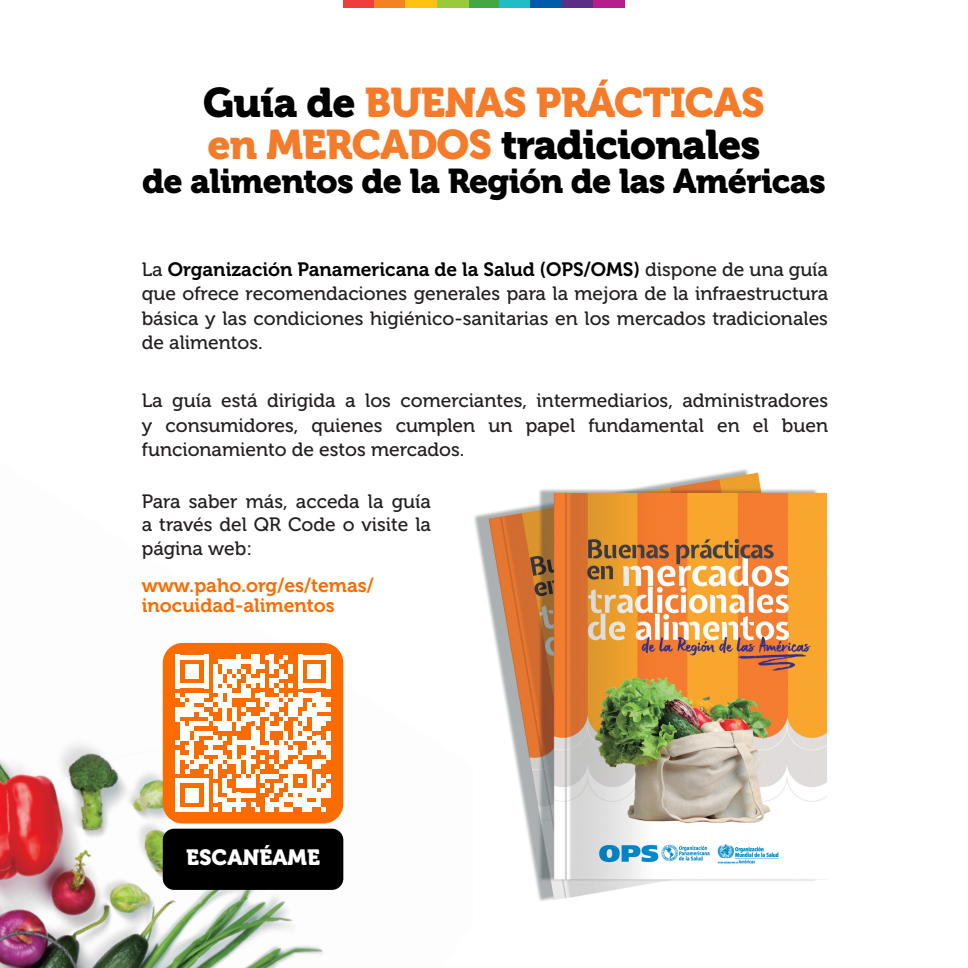
<style>
.page{position:relative;width:968px;height:968px;background:#fff}
.page>*{position:absolute;margin:0;border:0;box-sizing:border-box;transform-origin:0 0}
.t1{font:41.12px "Museo 900";letter-spacing:-.02em;color:#000001}
.t2{font:41.12px "Museo 900";letter-spacing:-.02em;color:#f47b2a}
.t3{font:34.12px "Museo 900";letter-spacing:-.02em;color:#000001}
.t4{font:21.88px "Museo 900";color:#fff}
.t5{font:19.25px/24.5px "Museo 500";color:#231f20;text-align:justify}
.t6{font:19.25px/20.1px "Museo 700";color:#fa6c00}
.s1{color:#000001}
.s2{color:#f47b2a}
.s3{font-family:"Museo 700";color:#000001}
</style>
<div class="page">
<img style="left:0;top:642px;width:344px;height:325px">
<div style="left:343px;top:0;width:31px;height:7px;background:#ee3d3c"></div>
<div style="left:468px;top:0;width:31px;height:7px;background:#43a842"></div>
<div style="left:436px;top:0;width:32px;height:7px;background:#99ca3b"></div>
<div style="left:562px;top:0;width:31px;height:7px;background:#5d2e86"></div>
<div style="left:593px;top:0;width:32px;height:7px;background:#b41e8d"></div>
<div style="left:374px;top:0;width:32px;height:7px;background:#f58220"></div>
<div style="left:499px;top:0;width:32px;height:7px;background:#21bdc6"></div>
<div style="left:405px;top:0;width:31px;height:7px;background:#fec210"></div>
<div style="left:530px;top:0;width:32px;height:7px;background:#015aaa"></div>
<img style="left:474px;top:469px;width:354px;height:432px">
<div style="left:163px;top:643px;width:180px;height:180px;background:#fa6c00;border-radius:20px"></div>
<div style="left:163px;top:828px;width:180px;height:61px;background:#000;border-radius:11px"></div>
<svg style="left:175px;top:654px;width:155px;height:157px"></svg>
<hr style="left:326px;top:783px;width:4px;height:14px;background:#fff">
<p class="t2" style="left:203px;top:79px;width:563px"><span class="s1">Guía de</span> BUENAS PRÁCTICAS</p>
<p class="t1" style="left:207px;top:121px;width:554px"><span class="s2">en MERCADOS</span> tradicionales</p>
<p class="t3" style="left:142px;top:162px;width:685px">de alimentos de la Región de las Américas</p>
<p class="t5" style="left:142px;top:257px;width:687px">La <span class="s3">Organización Panamericana de la Salud (OPS/OMS)</span> dispone de una guía que ofrece recomendaciones generales para la mejora de la infraestructura básica y las condiciones higiénico-sanitarias en los mercados tradicionales de alimentos.</p>
<p class="t5" style="left:142px;top:388px;width:687px">La guía está dirigida a los comerciantes, intermediarios, administradores y consumidores, quienes cumplen un papel fundamental en el buen funcionamiento de estos mercados.</p>
<p class="t5" style="left:142px;top:490px;width:290px;line-height:23.1px">Para saber más, acceda la guía a través del QR Code o visite la página web:</p>
<p class="t6" style="left:142px;top:575px;width:233px">www.paho.org/es/temas/ inocuidad-alimentos</p>
<p class="t4" style="left:186px;top:844px;width:135px">ESCANÉAME</p>
</div>
